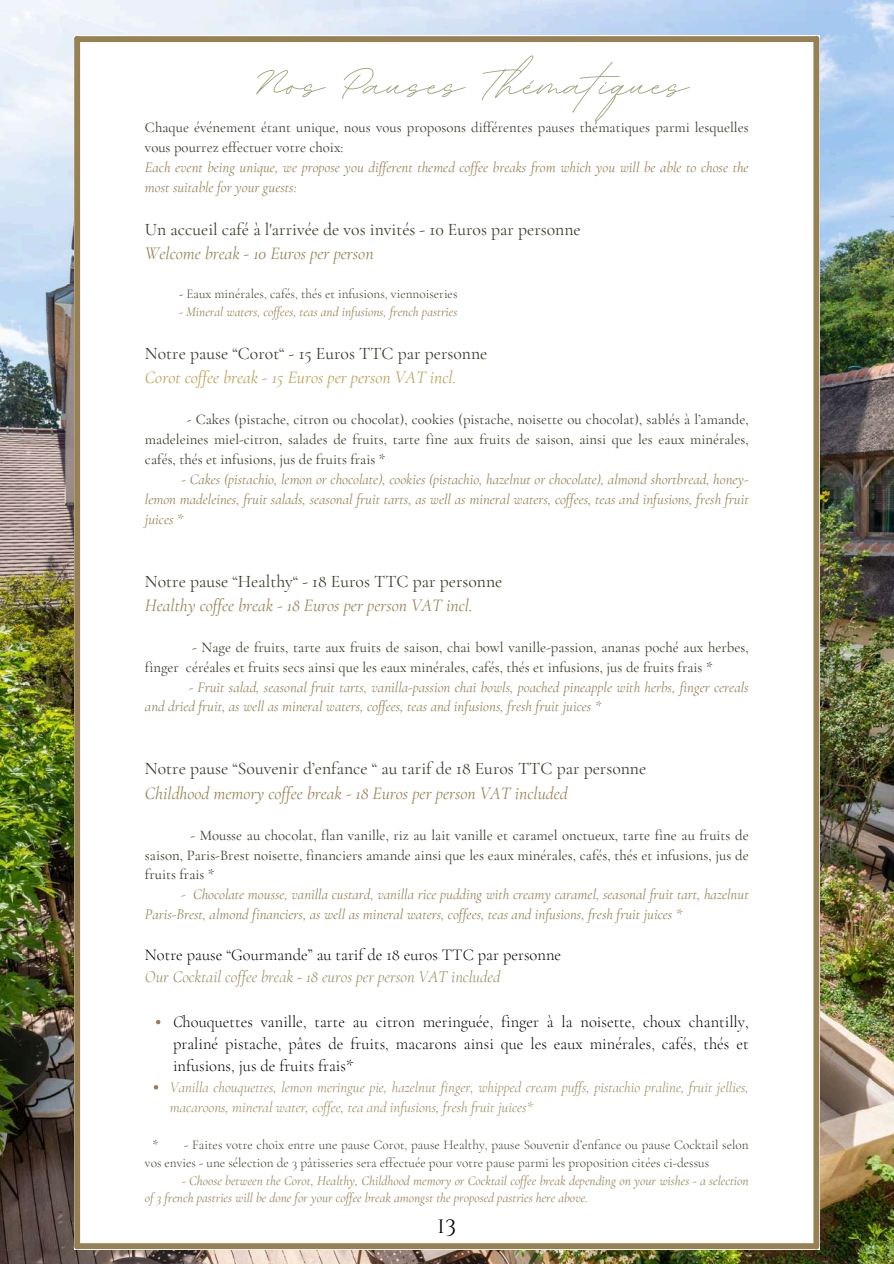
<style>
.page{position:relative;width:894px;height:1264px;background:#fff}
.page>*{position:absolute;margin:0;border:0;box-sizing:border-box;transform-origin:0 0}
.t1{font:75px "BD Script";color:#98a279}
.t2{font:22.5px "Cinzel Decorative";color:#000}
.t3{font:17.7px "Cormorant Garamond";color:#393c2a}
.t4{font:italic 17.7px "Cormorant Garamond";color:#968054}
.t5{font:italic 17.7px "Cormorant Garamond";color:#be9f56}
.t6{font:300 16.5px/22px "Cormorant Garamond";color:#000;text-align:justify}
.t7{font:italic 300 16.5px "Cormorant Garamond";color:#968054}
.t8{font:14.7px/20px "Cormorant Garamond";color:#393c2a}
.t9{font:italic 14.7px/20px "Cormorant Garamond";color:#968054}
.t10{font:italic 300 14.7px/20px "Cormorant Garamond";color:#968054}
.t11{font:300 13.2px/17.7px "Cormorant Garamond";color:#393c2a}
.t12{font:italic 13.2px/17.7px "Cormorant Garamond";color:#968054}
.s1{font-style:italic}
</style>
<div class="page">
<img style="left:0;top:0;width:893px;height:1263px">
<img style="left:74px;top:36px;width:745px;height:1213px">
<div style="left:77px;top:36px;width:739px;height:6px;background:#968054"></div>
<div style="left:77px;top:1243px;width:739px;height:5px;background:#968054"></div>
<div style="left:813px;top:39px;width:6px;height:1207px;background:#968054"></div>
<div style="left:74px;top:39px;width:6px;height:1207px;background:#968054"></div>
<svg style="left:156px;top:1019px;width:4px;height:5px"></svg>
<svg style="left:154px;top:1085px;width:4px;height:4px"></svg>
<h1 class="t1" style="left:247px;top:34px;width:442px">Nos Pauses Thématiques</h1>
<p class="t8" style="left:145px;top:118px;width:605px">Chaque événement étant unique, nous vous proposons différentes pauses thématiques parmi lesquelles vous pourrez effectuer votre choix:</p>
<p class="t9" style="left:145px;top:157px;width:605px">Each event being unique, we propose you different themed coffee breaks from which you will be able to chose the most suitable for your guests:</p>
<p class="t3" style="left:145px;top:219px;width:437px">Un accueil café à l'arrivée de vos invités - 10 Euros par personne</p>
<p class="t4" style="left:145px;top:243px;width:230px">Welcome break - 10 Euros per person</p>
<p class="t11" style="left:179px;top:285px;width:280px">- Eaux minérales, cafés, thés et infusions, viennoiseries</p>
<p class="t12" style="left:179px;top:303px;width:280px">- Mineral waters, coffees, teas and infusions, french pastries</p>
<p class="t3" style="left:145px;top:342px;width:344px">Notre pause “Corot“ - 15 Euros TTC par personne</p>
<p class="t5" style="left:145px;top:367px;width:313px">Corot coffee break - 15 Euros per person VAT incl.</p>
<p class="t8" style="left:145px;top:409px;width:605px;text-align:justify;text-indent:42px">- Cakes (pistache, citron ou chocolat), cookies (pistache, noisette ou chocolat), sablés à l’amande, madeleines miel-citron, salades de fruits, tarte fine aux fruits de saison, ainsi que les eaux minérales, cafés, thés et infusions, jus de fruits frais *</p>
<p class="t9" style="left:145px;top:469px;width:605px;text-align:justify;text-indent:37px">- Cakes (pistachio, lemon or chocolate), cookies (pistachio, hazelnut or chocolate), almond shortbread, honey&shy;lemon madeleines, fruit salads, seasonal fruit tarts, as well as mineral waters, coffees, teas and infusions, fresh fruit juices *</p>
<p class="t3" style="left:145px;top:570px;width:359px">Notre pause “Healthy“ - 18 Euros TTC par personne</p>
<p class="t4" style="left:145px;top:594px;width:329px">Healthy coffee break - 18 Euros per person VAT incl.</p>
<p class="t8" style="left:145px;top:637px;width:605px;text-indent:47px">- Nage de fruits, tarte aux fruits de saison, chai bowl vanille-passion, ananas poché aux herbes, finger céréales et fruits secs ainsi que les eaux minérales, cafés, thés et infusions, jus de fruits frais *</p>
<p class="t9" style="left:145px;top:677px;width:605px;text-indent:44px">- Fruit salad, seasonal fruit tarts, vanilla-passion chai bowls, poached pineapple with herbs, finger cereals and dried fruit, as well as mineral waters, coffees, teas and infusions, fresh fruit juices *</p>
<p class="t3" style="left:145px;top:758px;width:502px">Notre pause “Souvenir d’enfance “ au tarif de 18 Euros TTC par personne</p>
<p class="t4" style="left:145px;top:782px;width:424px">Childhood memory coffee break - 18 Euros per person VAT included</p>
<p class="t8" style="left:145px;top:825px;width:605px;text-align:justify;text-indent:45px">- Mousse au chocolat, flan vanille, riz au lait vanille et caramel onctueux, tarte fine au fruits de saison, Paris-Brest noisette, financiers amande ainsi que les eaux minérales, cafés, thés et infusions, jus de fruits frais *</p>
<p class="t9" style="left:145px;top:884px;width:605px;text-indent:36px">- Chocolate mousse, vanilla custard, vanilla rice pudding with creamy caramel, seasonal fruit tart, hazelnut<br>Paris-Brest, almond financiers, as well as mineral waters, coffees, teas and infusions, fresh fruit juices *</p>
<p class="t6" style="left:145px;top:943px;width:417px">Notre pause “Gourmande” au tarif de 18 euros TTC par personne</p>
<p class="t7" style="left:145px;top:967px;width:357px">Our Cocktail coffee break - 18 euros per person VAT included</p>
<p class="t6" style="left:173px;top:1010px;width:577px"><span class="s1">C</span>houquettes vanille, tarte au citron meringuée, finger à la noisette, choux chantilly, praliné pistache, pâtes de fruits, macarons ainsi que les eaux minérales, cafés, thés et infusions, jus de fruits frais*</p>
<p class="t10" style="left:170px;top:1077px;width:580px">Vanilla chouquettes, lemon meringue pie, hazelnut finger, whipped cream puffs, pistachio praline, fruit jellies, macaroons, mineral water, coffee, tea and infusions, fresh fruit juices*</p>
<p class="t11" style="left:145px;top:1136px;width:605px;text-indent:7px">* - Faites votre choix entre une pause Corot, pause Healthy, pause Souvenir d’enfance ou pause Cocktail selon vos envies - une sélection de 3 pâtisseries sera effectuée pour votre pause parmi les proposition citées ci-dessus</p>
<p class="t12" style="left:145px;top:1171px;width:605px;text-indent:37px">- Choose between the Corot, Healthy, Childhood memory or Cocktail coffee break depending on your wishes - a selection of 3 french pastries will be done for your coffee break amongst the proposed pastries here above.</p>
<h2 class="t2" style="left:437px;top:1210px;width:21px">13</h2>
</div>
